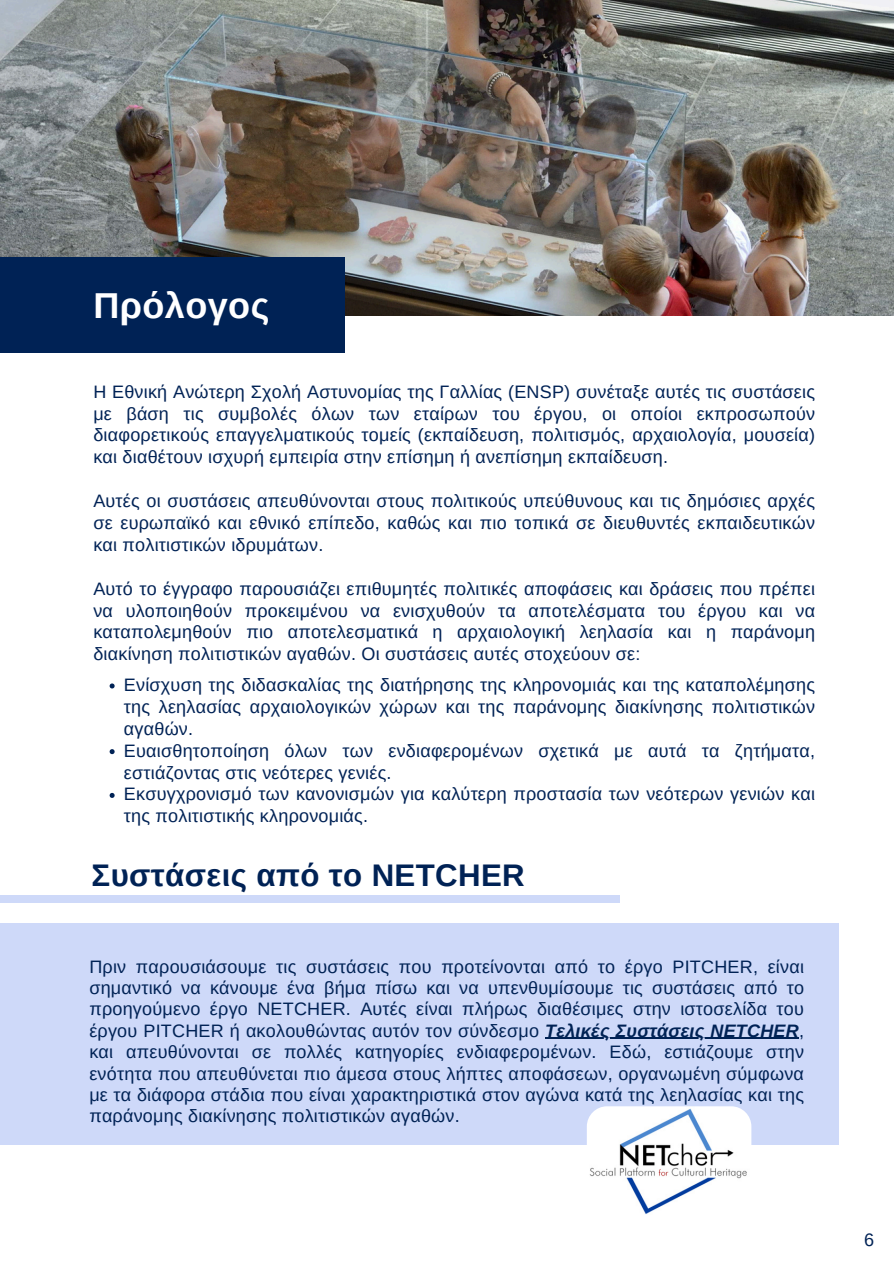
<style>
.page{position:relative;width:894px;height:1264px;background:#fff}
.page>*{position:absolute;margin:0;border:0;box-sizing:border-box;transform-origin:0 0}
.t1{font:700 36px "Arimo";letter-spacing:.015em;color:#fff}
.t2{font:700 31.2px "Arimo";letter-spacing:.01em;color:#025}
.t3{font:18px/21.9px "Arimo";letter-spacing:.01em;color:#025;text-align:justify}
.s1{font-weight:700;font-style:italic}
</style>
<div class="page">
<img style="left:0;top:0;width:893px;height:315px">
<div style="left:0;top:257px;width:345px;height:95px;background:#025"></div>
<div style="left:0;top:895px;width:619px;height:7px;background:#ced9f9"></div>
<div style="left:0;top:923px;width:838px;height:222px;background:#ced9f9"></div>
<img style="left:586px;top:1106px;width:165px;height:112px;border-radius:20px">
<svg style="left:110px;top:683px;width:5px;height:5px"></svg>
<svg style="left:110px;top:749px;width:5px;height:5px"></svg>
<svg style="left:110px;top:793px;width:5px;height:5px"></svg>
<hr style="left:545px;top:1037px;width:253px;height:2px;background:#025">
<h2 class="t1" style="left:93px;top:285px;width:177px">Πρόλογος</h2>
<p class="t3" style="left:93px;top:380px;width:723px">Η Εθνική Ανώτερη Σχολή Αστυνομίας της Γαλλίας (ENSP) συνέταξε αυτές τις συστάσεις με βάση τις συμβολές όλων των εταίρων του έργου, οι οποίοι εκπροσωπούν διαφορετικούς επαγγελματικούς τομείς (εκπαίδευση, πολιτισμός, αρχαιολογία, μουσεία) και διαθέτουν ισχυρή εμπειρία στην επίσημη ή ανεπίσημη εκπαίδευση.</p>
<p class="t3" style="left:93px;top:490px;width:723px">Αυτές οι συστάσεις απευθύνονται στους πολιτικούς υπεύθυνους και τις δημόσιες αρχές σε ευρωπαϊκό και εθνικό επίπεδο, καθώς και πιο τοπικά σε διευθυντές εκπαιδευτικών και πολιτιστικών ιδρυμάτων.</p>
<p class="t3" style="left:93px;top:577px;width:723px">Αυτό το έγγραφο παρουσιάζει επιθυμητές πολιτικές αποφάσεις και δράσεις που πρέπει να υλοποιηθούν προκειμένου να ενισχυθούν τα αποτελέσματα του έργου και να καταπολεμηθούν πιο αποτελεσματικά η αρχαιολογική λεηλασία και η παράνομη διακίνηση πολιτιστικών αγαθών. Οι συστάσεις αυτές στοχεύουν σε:</p>
<p class="t3" style="left:124px;top:673px;width:692px">Ενίσχυση της διδασκαλίας της διατήρησης της κληρονομιάς και της καταπολέμησης της λεηλασίας αρχαιολογικών χώρων και της παράνομης διακίνησης πολιτιστικών αγαθών.</p>
<p class="t3" style="left:124px;top:739px;width:692px">Ευαισθητοποίηση όλων των ενδιαφερομένων σχετικά με αυτά τα ζητήματα, εστιάζοντας στις νεότερες γενιές.</p>
<p class="t3" style="left:124px;top:783px;width:692px">Εκσυγχρονισμό των κανονισμών για καλύτερη προστασία των νεότερων γενιών και της πολιτιστικής κληρονομιάς.</p>
<p class="t2" style="left:91px;top:857px;width:434px">Συστάσεις από το NETCHER</p>
<p class="t3" style="left:89px;top:955px;width:716px;line-height:21.3px">Πριν παρουσιάσουμε τις συστάσεις που προτείνονται από το έργο PITCHER, είναι σημαντικό να κάνουμε ένα βήμα πίσω και να υπενθυμίσουμε τις συστάσεις από το προηγούμενο έργο NETCHER. Αυτές είναι πλήρως διαθέσιμες στην ιστοσελίδα του έργου PITCHER ή ακολουθώντας αυτόν τον σύνδεσμο <span class="s1">Τελικές Συστάσεις NETCHER</span>,</p>
<p class="t3" style="left:89px;top:1041px;width:716px;line-height:21.3px">και απευθύνονται σε πολλές κατηγορίες ενδιαφερομένων. Εδώ, εστιάζουμε στην ενότητα που απευθύνεται πιο άμεσα στους λήπτες αποφάσεων, οργανωμένη σύμφωνα με τα διάφορα στάδια που είναι χαρακτηριστικά στον αγώνα κατά της λεηλασίας και της παράνομης διακίνησης πολιτιστικών αγαθών.</p>
<p class="t3" style="left:863px;top:1228px;width:12px">6</p>
</div>
